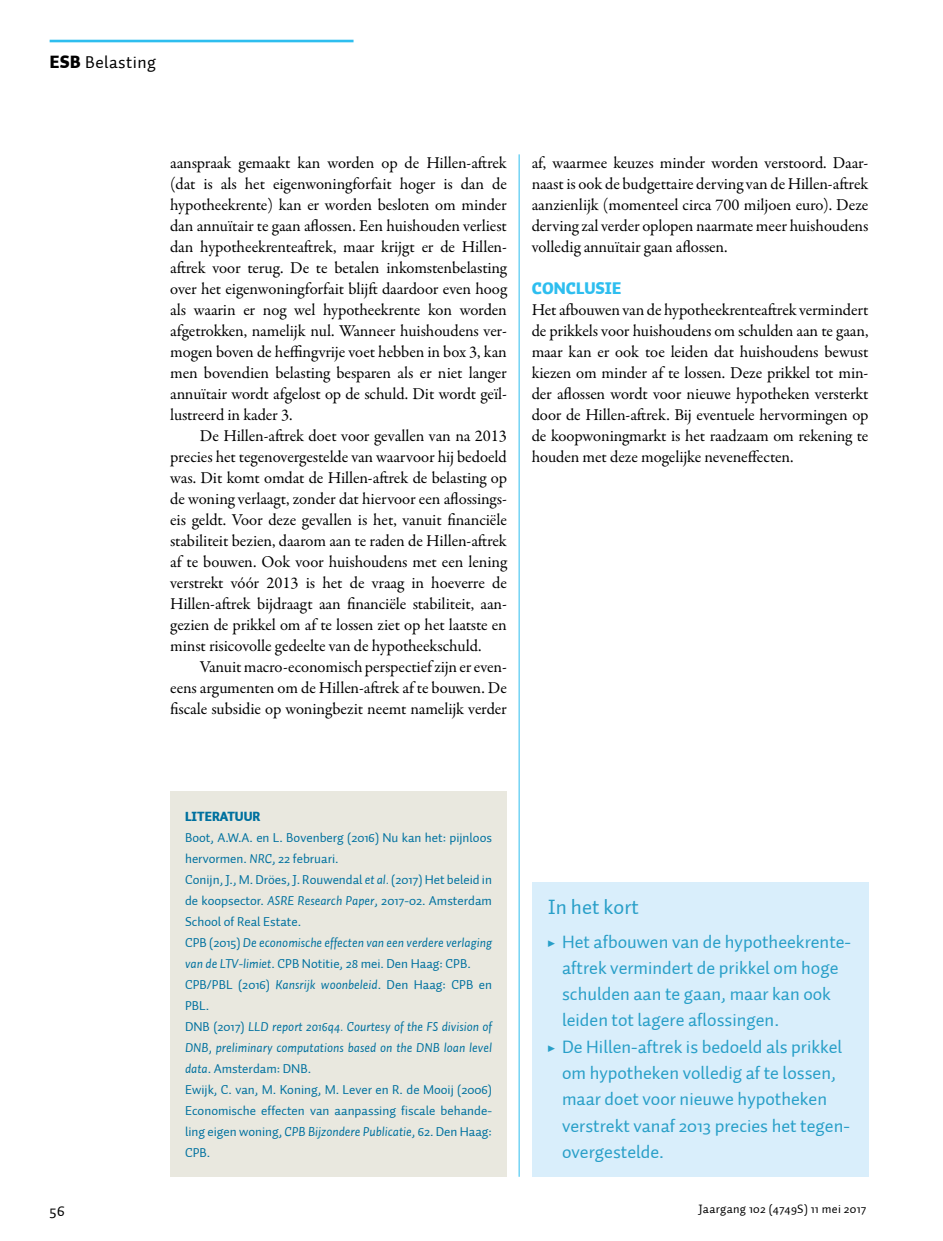
<style>
.page{position:relative;width:943px;height:1241px;background:#fff}
.page>*{position:absolute;margin:0;border:0;box-sizing:border-box;transform-origin:0 0}
.t1{font:21px "Auto 1";color:#289fc8}
.t2{font:18.38px "Auto 1";color:#289fc8}
.t3{font:17.5px "Auto 1";letter-spacing:.025em;color:#000}
.t4{font:16.62px/21px "Garamond Premr Pro";letter-spacing:-.005em;color:#000;text-align:justify}
.t5{font:900 16.62px "Auto 1";color:#2ebeef}
.t6{font:15.75px "Auto 1";color:#000}
.t7{font:13.12px/21px "Auto 1";color:#00719f}
.t8{font:900 13.12px "Auto 1";color:#00719f}
.t9{font:12.25px "Auto 1";letter-spacing:.025em;color:#000}
.s1{font-weight:900}
.s2{font-style:italic}
.s3{font-family:"Garamond Premr Pro";font-weight:700}
</style>
<div class="page">
<hr style="left:50px;top:40px;width:303px;height:2px;background:#2ebeef">
<div style="left:531px;top:882px;width:337px;height:294px;background:#d9eefb"></div>
<div style="left:170px;top:791px;width:337px;height:385px;background:#e9e8df"></div>
<hr style="left:519px;top:154px;width:1px;height:1022px;background:#2ebeef">
<p class="t3" style="left:50px;top:52px;width:108px"><span class="s1">ESB</span> Belasting</p>
<p class="t4" style="left:170px;top:153px;width:338px">aanspraak gemaakt kan worden op de Hillen-aftrek (dat is als het eigenwoningforfait hoger is dan de hypotheekrente) kan er worden besloten om minder dan annuїtair te gaan aflossen. Een huishouden verliest dan hypotheekrenteaftrek, maar krijgt er de Hillen&shy;aftrek voor terug. De te betalen inkomstenbelasting over het eigenwoningforfait blijft daardoor even hoog als waarin er nog wel hypotheekrente kon worden afgetrokken, namelijk nul. Wanneer huishoudens ver&shy;mogen boven de heffingvrije voet hebben in box 3, kan men bovendien belasting besparen als er niet langer annuїtair wordt afgelost op de schuld. Dit wordt geïl&shy;lustreerd in kader 3.</p>
<p class="t4" style="left:170px;top:426px;width:338px;text-indent:30px">De Hillen-aftrek doet voor gevallen van na 2013 precies het tegenovergestelde van waarvoor hij bedoeld was. Dit komt omdat de Hillen-aftrek de belasting op de woning verlaagt, zonder dat hiervoor een aflossings&shy;eis geldt. Voor deze gevallen is het, vanuit financiële stabiliteit bezien, daarom aan te raden de Hillen-aftrek af te bouwen. Ook voor huishoudens met een lening verstrekt vóór 2013 is het de vraag in hoeverre de Hillen-aftrek bijdraagt aan financiële stabiliteit, aan&shy;gezien de prikkel om af te lossen ziet op het laatste en minst risicovolle gedeelte van de hypotheekschuld.</p>
<p class="t4" style="left:170px;top:657px;width:338px;text-indent:30px">Vanuit macro-economisch perspectief zijn er even&shy;eens argumenten om de Hillen-aftrek af te bouwen. De fiscale subsidie op woningbezit neemt namelijk verder</p>
<p class="t4" style="left:531px;top:153px;width:338px">af, waarmee keuzes minder worden verstoord. Daar&shy;naast is ook de budgettaire derving van de Hillen-aftrek aanzienlijk (momenteel circa 700 miljoen euro). Deze derving zal verder oplopen naarmate meer huishoudens volledig annuïtair gaan aflossen.</p>
<p class="t5" style="left:531px;top:277px;width:91px">CONCLUSIE</p>
<p class="t4" style="left:531px;top:300px;width:338px">Het afbouwen van de hypotheekrenteaftrek vermindert de prikkels voor huishoudens om schulden aan te gaan, maar kan er ook toe leiden dat huishoudens bewust kiezen om minder af te lossen. Deze prikkel tot min&shy;der aflossen wordt voor nieuwe hypotheken versterkt door de Hillen-aftrek. Bij eventuele hervormingen op de koopwoningmarkt is het raadzaam om rekening te houden met deze mogelijke neveneffecten.</p>
<p class="t8" style="left:185px;top:807px;width:77px">LITERATUUR</p>
<p class="t7" style="left:185px;top:827px;width:308px">Boot, A.W.A. en L. Bovenberg (2016) Nu kan het: pijnloos hervormen. <span class="s2">NRC</span>, 22 februari.<br>Conijn, J., M. Dröes, J. Rouwendal <span class="s2">et al.</span> (2017) Het beleid in de koopsector. <span class="s2">ASRE Research Paper</span>, 2017-02. Amsterdam School of Real Estate.<br>CPB (2015) <span class="s2">De economische effecten van een verdere verlaging van de LTV-limiet</span>. CPB Notitie, 28 mei. Den Haag: CPB.<br>CPB/PBL (2016) <span class="s2">Kansrijk woonbeleid</span>. Den Haag: CPB en PBL.<br>DNB (2017) <span class="s2">LLD report 2016q4. Courtesy of the FS division of DNB, preliminary computations based on the DNB loan level data</span>. Amsterdam: DNB.<br>Ewijk, C. van, M. Koning, M. Lever en R. de Mooij (2006)<br>Economische effecten van aanpassing fiscale behande&shy;ling eigen woning, <span class="s2">CPB Bijzondere Publicatie</span>, 62. Den Haag:<br>CPB.</p>
<p class="t1" style="left:547px;top:893px;width:93px">In het kort</p>
<p class="t2" style="left:547px;top:929px;width:305px"><span class="s3">▶</span> Het afbouwen van de hypotheekrente-</p>
<p class="t2" style="left:562px;top:956px;width:278px">aftrek vermindert de prikkel om hoge</p>
<p class="t2" style="left:562px;top:982px;width:270px">schulden aan te gaan, maar kan ook</p>
<p class="t2" style="left:562px;top:1008px;width:219px">leiden tot lagere aflossingen.</p>
<p class="t2" style="left:547px;top:1034px;width:297px"><span class="s3">▶</span> De Hillen-aftrek is bedoeld als prikkel</p>
<p class="t2" style="left:562px;top:1061px;width:275px">om hypotheken volledig af te lossen,</p>
<p class="t2" style="left:562px;top:1087px;width:266px">maar doet voor nieuwe hypotheken</p>
<p class="t2" style="left:562px;top:1113px;width:289px">verstrekt vanaf 2013 precies het tegen-</p>
<p class="t2" style="left:562px;top:1139px;width:104px">overgestelde.</p>
<p class="t6" style="left:50px;top:1200px;width:17px">56</p>
<p class="t9" style="left:698px;top:1201px;width:169px">Jaargang 102 (4749S) 11 mei 2017</p>
</div>
